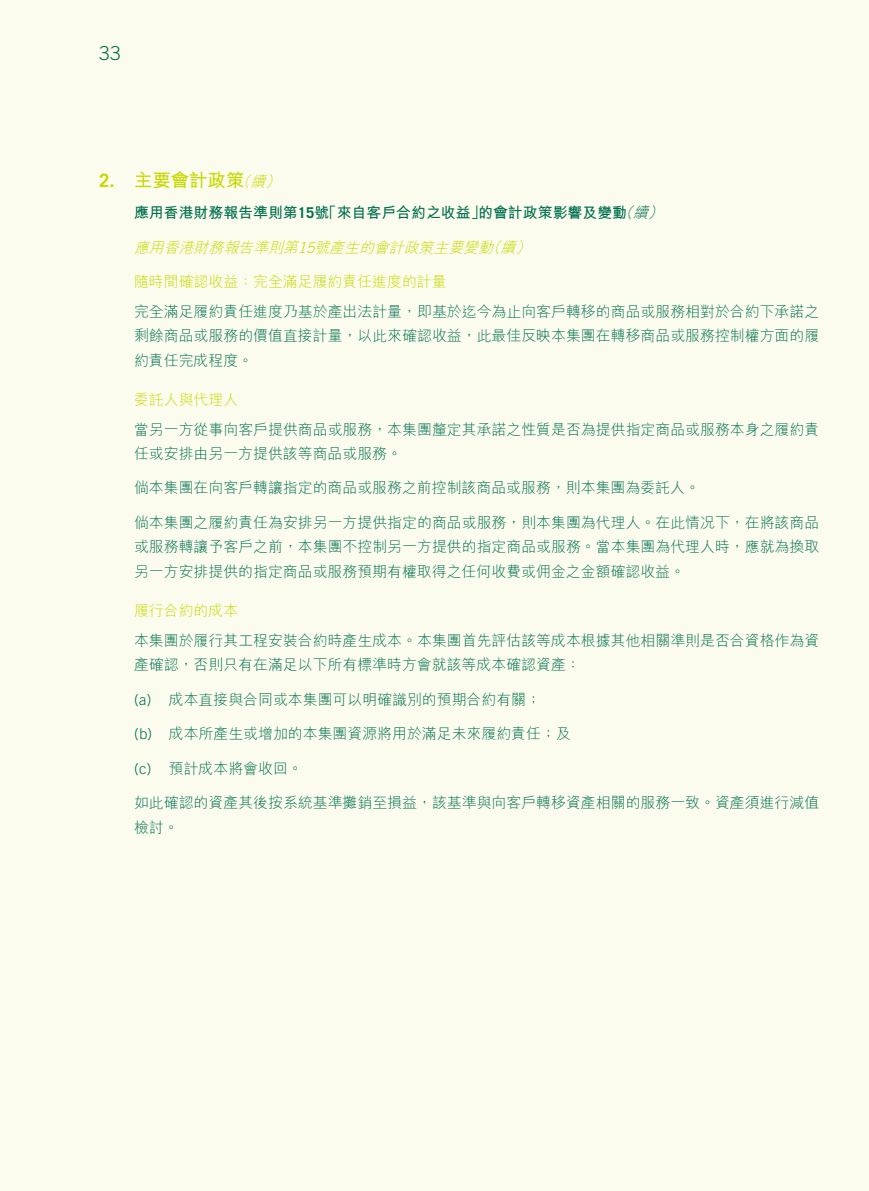
<style>
.page{position:relative;width:869px;height:1191px;background:#fff}
.page>*{position:absolute;margin:0;border:0;box-sizing:border-box;transform-origin:0 0}
.t1{font:300 19.25px "Trade Gothic LT Std";color:#006e4f}
.t2{font:700 18.38px "M Hei HK";color:#c7d800}
.t3{font:300 14.88px/24.5px "M Hei HK";color:#006e4f}
.t4{font:700 14.88px "M Hei HK";color:#006e4f}
.t5{font:300 14.88px "M Hei HK";color:#c7d800}
.t6{font:italic 300 14.88px "M Hei HK";color:#c7d800}
.s1{font-family:"Trade Gothic LT Std"}
.s2{font-weight:300;font-style:italic;font-size:14.88px}
.s3{font-weight:300;font-style:italic}
</style>
<div class="page">
<div style="left:0;top:0;width:868px;height:1191px;background:#fbfcee"></div>
<p class="t1" style="left:99px;top:42px;width:23px">33</p>
<p class="t2" style="left:99px;top:167px;width:186px"><span class="s1">2.</span> 主要會計政策<span class="s2">（續）</span></p>
<p class="t4" style="left:134px;top:202px;width:534px">應用香港財務報告準則第<span class="s1">15</span>號「來自客戶合約之收益」的會計政策影響及變動<span class="s3">（續）</span></p>
<p class="t6" style="left:134px;top:240px;width:401px">應用香港財務報告準則第<span class="s1">15</span>號產生的會計政策主要變動（續）</p>
<p class="t5" style="left:134px;top:274px;width:314px">隨時間確認收益：完全滿足履約責任進度的計量</p>
<p class="t3" style="left:134px;top:299px;width:686px;text-align:justify">完全滿足履約責任進度乃基於產出法計量，即基於迄今為止向客戶轉移的商品或服務相對於合約下承諾之剩餘商品或服務的價值直接計量，以此來確認收益，此最佳反映本集團在轉移商品或服務控制權方面的履約責任完成程度。</p>
<p class="t5" style="left:134px;top:392px;width:106px">委託人與代理人</p>
<p class="t3" style="left:134px;top:416px;width:686px">當另一方從事向客戶提供商品或服務，本集團釐定其承諾之性質是否為提供指定商品或服務本身之履約責任或安排由另一方提供該等商品或服務。</p>
<p class="t3" style="left:134px;top:475px;width:567px">倘本集團在向客戶轉讓指定的商品或服務之前控制該商品或服務，則本集團為委託人。</p>
<p class="t3" style="left:134px;top:510px;width:686px;text-align:justify">倘本集團之履約責任為安排另一方提供指定的商品或服務，則本集團為代理人。在此情况下，在將該商品或服務轉讓予客戶之前，本集團不控制另一方提供的指定商品或服務。當本集團為代理人時，應就為換取另一方安排提供的指定商品或服務預期有權取得之任何收費或佣金之金額確認收益。</p>
<p class="t5" style="left:134px;top:603px;width:106px">履行合約的成本</p>
<p class="t3" style="left:134px;top:628px;width:686px">本集團於履行其工程安裝合約時產生成本。本集團首先評估該等成本根據其他相關準則是否合資格作為資產確認，否則只有在滿足以下所有標準時方會就該等成本確認資產：</p>
<p class="t3" style="left:134px;top:687px;width:408px"><span class="s1">(a)</span> 成本直接與合同或本集團可以明確識別的預期合約有關；</p>
<p class="t3" style="left:134px;top:721px;width:438px"><span class="s1">(b)</span> 成本所產生或增加的本集團資源將用於滿足未來履約責任；及</p>
<p class="t3" style="left:134px;top:755px;width:170px"><span class="s1">(c)</span> 預計成本將會收回。</p>
<p class="t3" style="left:134px;top:790px;width:686px">如此確認的資產其後按系統基準攤銷至損益，該基準與向客戶轉移資產相關的服務一致。資產須進行減值檢討。</p>
</div>
